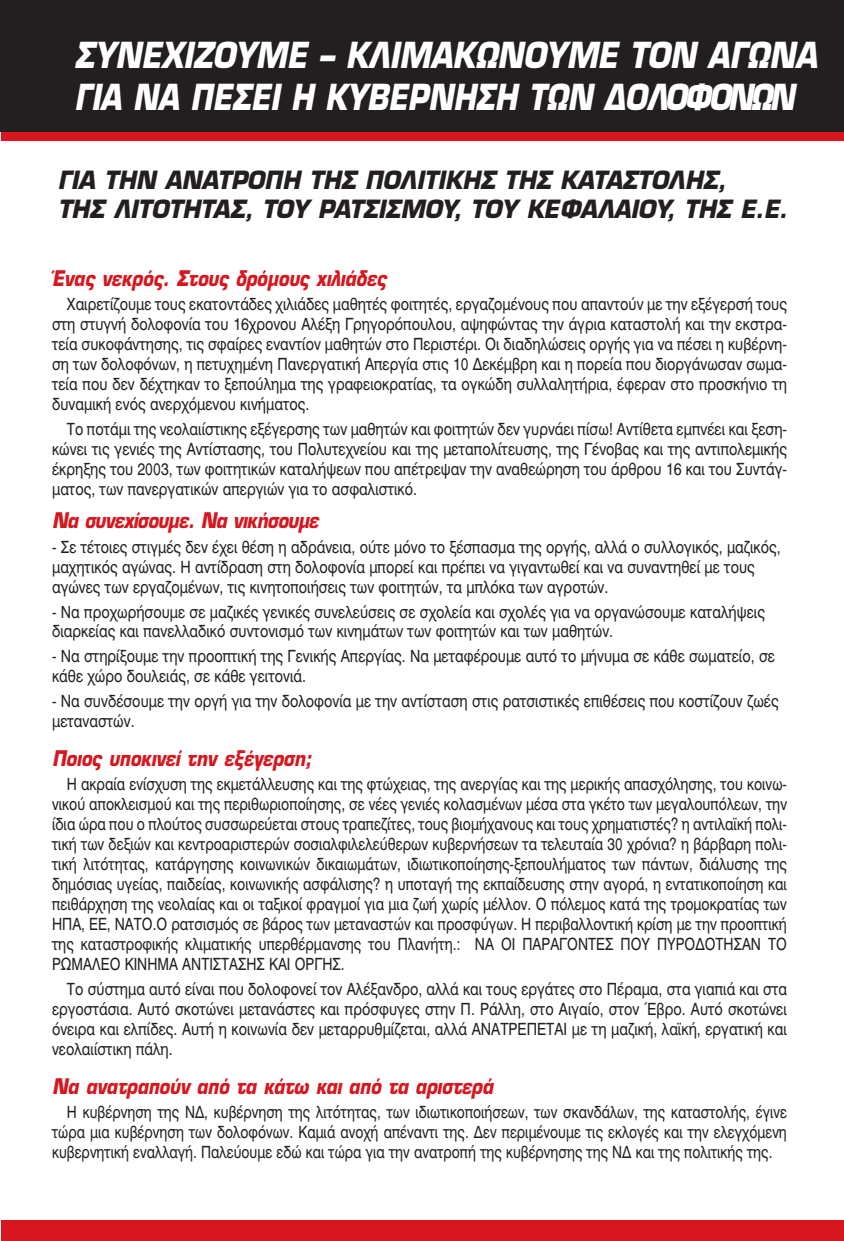
<style>
.page{position:relative;width:844px;height:1241px;background:#fff}
.page>*{position:absolute;margin:0;border:0;box-sizing:border-box;transform-origin:0 0}
.t1{font:italic 700 35px/42px "Eurostile Greek";color:#fff;scale:.85 1}
.t2{font:italic 700 24.5px/29.8px "Eurostile Greek";color:#231f20;scale:.93 1}
.t3{font:italic 700 21px "Eurostile Greek";color:#d7171f;scale:.85 1}
.t4{font:italic 700 21px "Eurostile Greek";letter-spacing:-.025em;color:#d7171f;scale:.85 1}
.t5{font:16.62px/19.9px "UB Helvetica";color:#231f20;scale:.85 1}
.t6{font:16.62px/19.9px "UB Helvetica";color:#231f20;text-align:justify;scale:.83 1}
.t7{font:16.62px/19.9px "UB Helvetica";color:#231f20;text-align:justify;scale:.82 1}
</style>
<div class="page">
<div style="left:1px;top:119px;width:842px;height:22px;background:#d7171f"></div>
<div style="left:1px;top:1219px;width:842px;height:21px;background:#d7171f"></div>
<div style="left:0;top:0;width:843px;height:132px;background:#231e1f"></div>
<h1 class="t1" style="left:74px;top:35px;width:874px">ΣΥΝΕΧΙΖΟΥΜΕ – ΚΛΙΜΑΚΩΝΟΥΜΕ ΤΟΝ ΑΓΩΝΑ<br>ΓΙΑ ΝΑ ΠΕΣΕΙ Η ΚΥΒΕΡΝΗΣΗ ΤΩΝ ∆ΟΛΟΦΟΝΩΝ!</h1>
<h2 class="t2" style="left:58px;top:165px;width:786px">ΓΙΑ ΤΗΝ ΑΝΑΤΡΟΠΗ ΤΗΣ ΠΟΛΙΤΙΚΗΣ ΤΗΣ ΚΑΤΑΣΤΟΛΗΣ,<br>ΤΗΣ ΛΙΤΟΤΗΤΑΣ, ΤΟΥ ΡΑΤΣΙΣΜΟΥ, ΤΟΥ ΚΕΦΑΛΑΙΟΥ, ΤΗΣ Ε.Ε.</h2>
<p class="t3" style="left:52px;top:265px;width:395px">Ένας νεκρός. Στους δρόµους χιλιάδες</p>
<p class="t5" style="left:52px;top:294px;width:866px;text-align:justify;text-indent:15px">Χαιρετίζουµε τους εκατοντάδες χιλιάδες µαθητές φοιτητές, εργαζοµένους που απαντούν µε την εξέγερσή τους στη στυγνή δολοφονία του 16χρονου Αλέξη Γρηγορόπουλου, αψηφώντας την άγρια καταστολή και την εκστρα&shy;τεία συκοφάντησης, τις σφαίρες εναντίον µαθητών στο Περιστέρι. Οι διαδηλώσεις οργής για να πέσει η κυβέρνη&shy;ση των δολοφόνων, η πετυχηµένη Πανεργατική Απεργία στις 10 ∆εκέµβρη και η πορεία που διοργάνωσαν σωµα&shy;τεία που δεν δέχτηκαν το ξεπούληµα της γραφειοκρατίας, τα ογκώδη συλλαλητήρια, έφεραν στο προσκήνιο τη δυναµική ενός ανερχόµενου κινήµατος.</p>
<p class="t5" style="left:52px;top:419px;width:866px;text-align:justify;text-indent:15px">Το ποτάµι της νεολαιίστικης εξέγερσης των µαθητών και φοιτητών δεν γυρνάει πίσω! Αντίθετα εµπνέει και ξεση&shy;κώνει τις γενιές της Αντίστασης, του Πολυτεχνείου και της µεταπολίτευσης, της Γένοβας και της αντιπολεµικής έκρηξης του 2003, των φοιτητικών καταλήψεων που απέτρεψαν την αναθεώρηση του άρθρου 16 και του Συντάγ&shy;µατος, των πανεργατικών απεργιών για το ασφαλιστικό.</p>
<p class="t4" style="left:52px;top:507px;width:315px">Να συνεχίσουµε. Να νικήσουµε!</p>
<p class="t5" style="left:52px;top:537px;width:858px">- Σε τέτοιες στιγµές δεν έχει θέση η αδράνεια, ούτε µόνο το ξέσπασµα της οργής, αλλά ο συλλογικός, µαζικός, µαχητικός αγώνας. Η αντίδραση στη δολοφονία µπορεί και πρέπει να γιγαντωθεί και να συναντηθεί µε τους αγώνες των εργαζοµένων, τις κινητοποιήσεις των φοιτητών, τα µπλόκα των αγροτών.</p>
<p class="t5" style="left:52px;top:601px;width:840px">- Να προχωρήσουµε σε µαζικές γενικές συνελεύσεις σε σχολεία και σχολές για να οργανώσουµε καταλήψεις διαρκείας και πανελλαδικό συντονισµό των κινηµάτων των φοιτητών και των µαθητών.</p>
<p class="t5" style="left:52px;top:646px;width:851px">- Να στηρίξουµε την προοπτική της Γενικής Απεργίας. Να µεταφέρουµε αυτό το µήνυµα σε κάθε σωµατείο, σε κάθε χώρο δουλειάς, σε κάθε γειτονιά.</p>
<p class="t5" style="left:52px;top:691px;width:856px">- Να συνδέσουµε την οργή για την δολοφονία µε την αντίσταση στις ρατσιστικές επιθέσεις που κοστίζουν ζωές µεταναστών.</p>
<p class="t3" style="left:52px;top:745px;width:307px">Ποιος υποκινεί την εξέγερση;</p>
<p class="t6" style="left:52px;top:774px;width:886px;text-indent:15px">Η ακραία ενίσχυση της εκµετάλλευσης και της φτώχειας, της ανεργίας και της µερικής απασχόλησης, του κοινω&shy;νικού αποκλεισµού και της περιθωριοποίησης, σε νέες γενιές κολασµένων µέσα στα γκέτο των µεγαλουπόλεων, την ίδια ώρα που o πλούτος συσσωρεύεται στους τραπεζίτες, τους βιοµήχανους και τους χρηµατιστές? η αντιλαϊκή πολι&shy;τική των δεξιών και κεντροαριστερών σοσιαλφιλελεύθερων κυβερνήσεων τα τελευταία 30 χρόνια? η βάρβαρη πολι&shy;τική λιτότητας, κατάργησης κοινωνικών δικαιωµάτων, ιδιωτικοποίησης-ξεπουλήµατος των πάντων, διάλυσης της δηµόσιας υγείας, παιδείας, κοινωνικής ασφάλισης? η υποταγή της εκπαίδευσης στην αγορά, η εντατικοποίηση και πειθάρχηση της νεολαίας και οι ταξικοί φραγµοί για µια ζωή χωρίς µέλλον. Ο πόλεµος κατά της τροµοκρατίας των ΗΠΑ, ΕΕ, ΝΑΤΟ.Ο ρατσισµός σε βάρος των µεταναστών και προσφύγων. Η περιβαλλοντική κρίση µε την προοπτική της καταστροφικής κλιµατικής υπερθέρµανσης του Πλανήτη.: ΝΑ ΟΙ ΠΑΡΑΓΟΝΤΕΣ ΠΟΥ ΠΥΡΟ∆ΟΤΗΣΑΝ ΤΟ ΡΩΜΑΛΕΟ ΚΙΝΗΜΑ ΑΝΤΙΣΤΑΣΗΣ ΚΑΙ ΟΡΓΗΣ.</p>
<p class="t5" style="left:52px;top:979px;width:865px;text-align:justify;text-indent:15px">Το σύστηµα αυτό είναι που δολοφονεί τον Αλέξανδρο, αλλά και τους εργάτες στο Πέραµα, στα γιαπιά και στα εργοστάσια. Αυτό σκοτώνει µετανάστες και πρόσφυγες στην Π. Ράλλη, στο Αιγαίο, στον Έβρο. Αυτό σκοτώνει όνειρα και ελπίδες. Αυτή η κοινωνία δεν µεταρρυθµίζεται, αλλά ΑΝΑΤΡΕΠΕΤΑΙ µε τη µαζική, λαϊκή, εργατική και νεολαιίστικη πάλη.</p>
<p class="t3" style="left:52px;top:1072px;width:520px">Να ανατραπούν από τα κάτω και από τα αριστερά</p>
<p class="t7" style="left:52px;top:1101px;width:897px;text-indent:15px">Η κυβέρνηση της Ν∆, κυβέρνηση της λιτότητας, των ιδιωτικοποιήσεων, των σκανδάλων, της καταστολής, έγινε τώρα µια κυβέρνηση των δολοφόνων. Καµιά ανοχή απέναντι της. ∆εν περιµένουµε τις εκλογές και την ελεγχόµενη κυβερνητική εναλλαγή. Παλεύουµε εδώ και τώρα για την ανατροπή της κυβέρνησης της Ν∆ και της πολιτικής της.</p>
</div>
